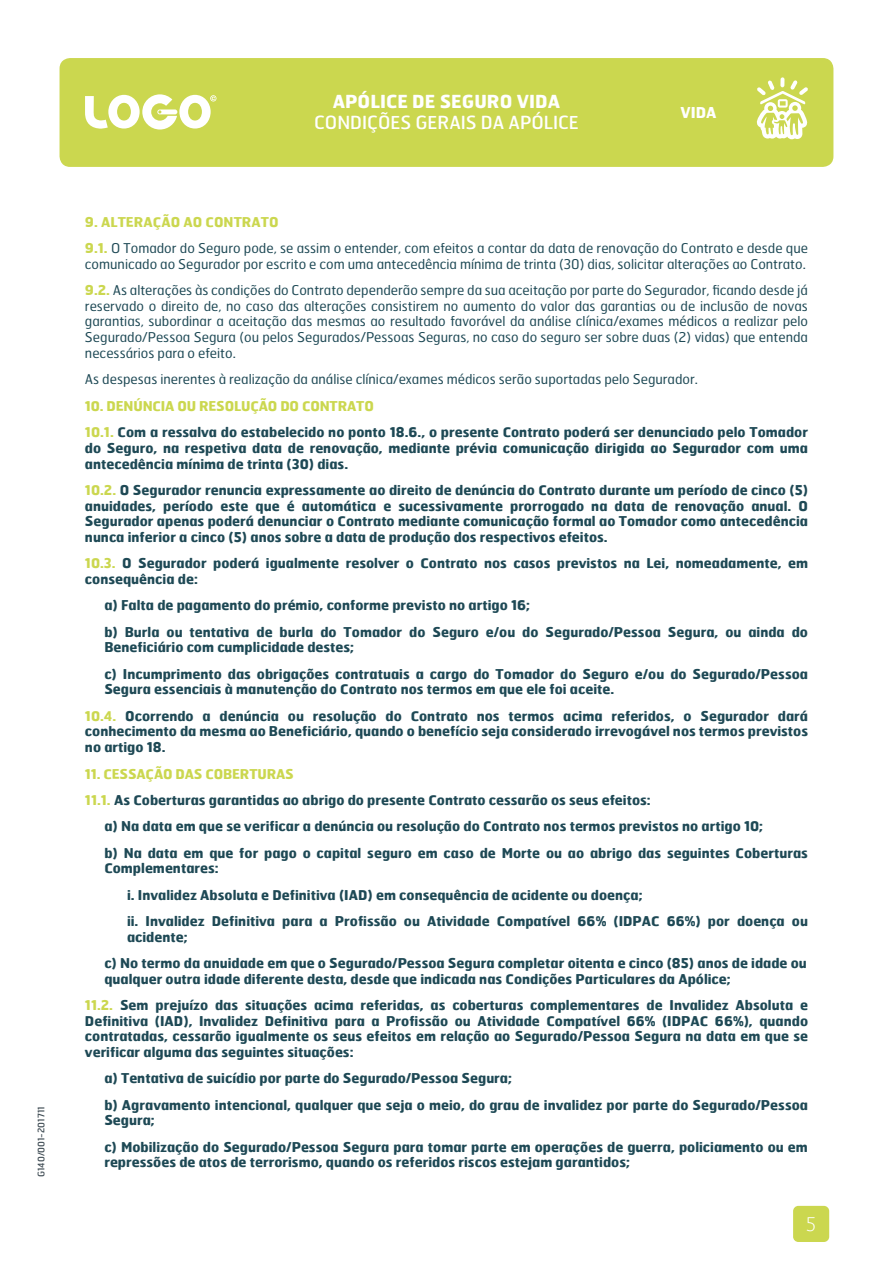
<style>
.page{position:relative;width:893px;height:1263px;background:#fff}
.page>*{position:absolute;margin:0;border:0;box-sizing:border-box;transform-origin:0 0}
.t1{font:100 18.75px "Hermes";color:#fff}
.t2{font:18px "Hermes";color:#fff}
.t3{font:700 18px "Hermes FB";color:#fff}
.t4{font:700 15px "Hermes";color:#fff}
.t5{font:700 13.5px/26.2px "Hermes";color:#1e4955}
.t6{font:13.5px/15.8px "Hermes FB";color:#1e4955}
.t7{font:700 13.5px "Hermes";letter-spacing:-.015em;color:#cbd74f}
.t8{font:9px "Hermes";color:#3c4951}
.s1{font-family:"Hermes";font-weight:700;color:#cbd74f}
.s2{color:#cbd74f}
</style>
<div class="page">
<div style="left:793px;top:1206px;width:36px;height:36px;background:#cbd74f;border-radius:5px"></div>
<div style="left:60px;top:58px;width:773px;height:109px;background:#cbd74f;border-radius:11px"></div>
<svg style="left:757px;top:80px;width:51px;height:59px"></svg>
<svg style="left:85px;top:94px;width:131px;height:36px"></svg>
<p class="t8" style="left:36px;top:1177px;width:73px;rotate:-90deg">G140/001-201711</p>
<h2 class="t3" style="left:333px;top:90px;width:229px">APÓLICE DE SEGURO VIDA</h2>
<h2 class="t2" style="left:314px;top:111px;width:266px">CONDIÇÕES GERAIS DA APÓLICE</h2>
<p class="t4" style="left:680px;top:103px;width:38px">VIDA</p>
<p class="t7" style="left:85px;top:213px;width:195px">9. ALTERAÇÃO AO CONTRATO</p>
<p class="t6" style="left:85px;top:240px;width:725px"><span class="s1">9.1.</span> O Tomador do Seguro pode, se assim o entender, com efeitos a contar da data de renovação do Contrato e desde que comunicado ao Segurador por escrito e com uma antecedência mínima de trinta (30) dias, solicitar alterações ao Contrato.</p>
<p class="t6" style="left:85px;top:282px;width:725px;text-align:justify"><span class="s1">9.2.</span> As alterações às condições do Contrato dependerão sempre da sua aceitação por parte do Segurador, ficando desde já reservado o direito de, no caso das alterações consistirem no aumento do valor das garantias ou de inclusão de novas garantias, subordinar a aceitação das mesmas ao resultado favorável da análise clínica/exames médicos a realizar pelo Segurado/Pessoa Segura (ou pelos Segurados/Pessoas Seguras, no caso do seguro ser sobre duas (2) vidas) que entenda necessários para o efeito.</p>
<p class="t6" style="left:85px;top:371px;width:614px">As despesas inerentes à realização da análise clínica/exames médicos serão suportadas pelo Segurador.</p>
<p class="t5" style="left:85px;top:392px;width:724px"><span class="s2">10. DENÚNCIA OU RESOLUÇÃO DO CONTRATO<br>10.1.</span> Com a ressalva do estabelecido no ponto 18.6., o presente Contrato poderá ser denunciado pelo Tomador</p>
<p class="t5" style="left:85px;top:439px;width:725px;line-height:15.8px">do Seguro, na respetiva data de renovação, mediante prévia comunicação dirigida ao Segurador com uma antecedência mínima de trinta (30) dias.</p>
<p class="t5" style="left:85px;top:481px;width:725px;line-height:15.8px;text-align:justify"><span class="s2">10.2.</span> O Segurador renuncia expressamente ao direito de denúncia do Contrato durante um período de cinco (5) anuidades, período este que é automática e sucessivamente prorrogado na data de renovação anual. O Segurador apenas poderá denunciar o Contrato mediante comunicação formal ao Tomador como antecedência nunca inferior a cinco (5) anos sobre a data de produção dos respectivos efeitos.</p>
<p class="t5" style="left:85px;top:555px;width:725px;line-height:15.8px"><span class="s2">10.3.</span> O Segurador poderá igualmente resolver o Contrato nos casos previstos na Lei, nomeadamente, em consequência de:</p>
<p class="t5" style="left:104px;top:592px;width:705px">a) Falta de pagamento do prémio, conforme previsto no artigo 16;<br>b) Burla ou tentativa de burla do Tomador do Seguro e/ou do Segurado/Pessoa Segura, ou ainda do</p>
<p class="t5" style="left:104px;top:634px;width:705px">Beneficiário com cumplicidade destes;<br>c) Incumprimento das obrigações contratuais a cargo do Tomador do Seguro e/ou do Segurado/Pessoa</p>
<p class="t5" style="left:85px;top:676px;width:725px;text-indent:19px">Segura essenciais à manutenção do Contrato nos termos em que ele foi aceite.<br><span class="s2">10.4.</span> Ocorrendo a denúncia ou resolução do Contrato nos termos acima referidos, o Segurador dará</p>
<p class="t5" style="left:85px;top:723px;width:725px;line-height:15.8px">conhecimento da mesma ao Beneficiário, quando o benefício seja considerado irrevogável nos termos previstos no artigo 18.</p>
<p class="t7" style="left:85px;top:765px;width:210px">11. CESSAÇÃO DAS COBERTURAS</p>
<p class="t5" style="left:85px;top:786px;width:567px"><span class="s2">11.1.</span> As Coberturas garantidas ao abrigo do presente Contrato cessarão os seus efeitos:</p>
<p class="t5" style="left:104px;top:813px;width:660px">a) Na data em que se verificar a denúncia ou resolução do Contrato nos termos previstos no artigo 10;</p>
<p class="t5" style="left:104px;top:839px;width:705px">b) Na data em que for pago o capital seguro em caso de Morte ou ao abrigo das seguintes Coberturas</p>
<p class="t5" style="left:127px;top:855px;width:682px;text-indent:-23px">Complementares:<br>i. Invalidez Absoluta e Definitiva (IAD) em consequência de acidente ou doença;<br>ii. Invalidez Definitiva para a Profissão ou Atividade Compatível 66% (IDPAC 66%) por doença ou</p>
<p class="t5" style="left:104px;top:923px;width:704px;text-indent:23px">acidente;<br>c) No termo da anuidade em que o Segurado/Pessoa Segura completar oitenta e cinco (85) anos de idade ou</p>
<p class="t5" style="left:85px;top:965px;width:725px;text-indent:19px">qualquer outra idade diferente desta, desde que indicada nas Condições Particulares da Apólice;<br><span class="s2">11.2.</span> Sem prejuízo das situações acima referidas, as coberturas complementares de Invalidez Absoluta e</p>
<p class="t5" style="left:85px;top:1012px;width:725px;line-height:15.8px;text-align:justify">Definitiva (IAD), Invalidez Definitiva para a Profissão ou Atividade Compatível 66% (IDPAC 66%), quando contratadas, cessarão igualmente os seus efeitos em relação ao Segurado/Pessoa Segura na data em que se verificar alguma das seguintes situações:</p>
<p class="t5" style="left:104px;top:1065px;width:705px">a) Tentativa de suicídio por parte do Segurado/Pessoa Segura;<br>b) Agravamento intencional, qualquer que seja o meio, do grau de invalidez por parte do Segurado/Pessoa</p>
<p class="t5" style="left:104px;top:1107px;width:705px">Segura;<br>c) Mobilização do Segurado/Pessoa Segura para tomar parte em operações de guerra, policiamento ou em</p>
<p class="t5" style="left:104px;top:1149px;width:527px">repressões de atos de terrorismo, quando os referidos riscos estejam garantidos;</p>
<h1 class="t1" style="left:806px;top:1212px;width:12px">5</h1>
</div>
